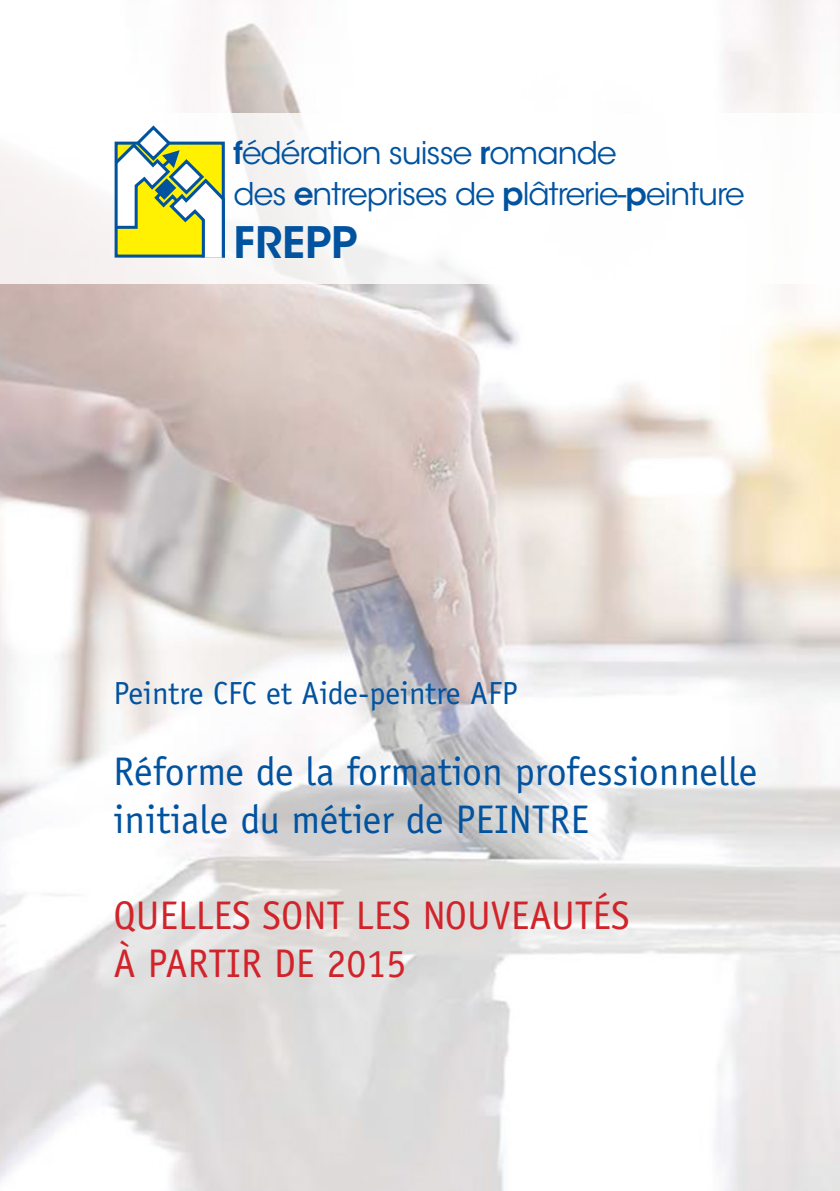
<style>
.page{position:relative;width:840px;height:1191px;background:#fff}
.page>*{position:absolute;margin:0;border:0;box-sizing:border-box;transform-origin:0 0}
.t1{font:600 43px "ITC Avant Garde Std";color:#0153a0}
.t2{font:40px/48px "Officina Sans Std";color:#0153a0}
.t3{font:40px/48px "Officina Sans Std";color:#d1232a}
.t4{font:32px "Officina Sans Std";color:#0153a0}
.t5{font:31.2px/40.6px "ITC Avant Garde Std";letter-spacing:-.03em;color:#0153a0}
.s1{font-weight:600}
</style>
<div class="page">
<img style="left:0;top:0;width:839px;height:1191px">
<div style="left:0;top:113px;width:839px;height:170px;background:#fff"></div>
<svg style="left:111px;top:125px;width:114px;height:136px"></svg>
<p class="t5" style="left:233px;top:133px;width:512px"><span class="s1">f</span>édération suisse <span class="s1">r</span>omande<br>des <span class="s1">e</span>ntreprises de <span class="s1">p</span>lâtrerie-<span class="s1">p</span>einture</p>
<p class="t1" style="left:233px;top:215px;width:125px">FREPP</p>
<p class="t4" style="left:113px;top:674px;width:405px">Peintre CFC et Aide-peintre AFP</p>
<p class="t2" style="left:113px;top:748px;width:645px">Réforme de la formation professionnelle initiale du métier de PEINTRE</p>
<p class="t3" style="left:113px;top:892px;width:517px">QUELLES SONT LES NOUVEAUTÉS<br>À PARTIR DE 2015</p>
</div>
